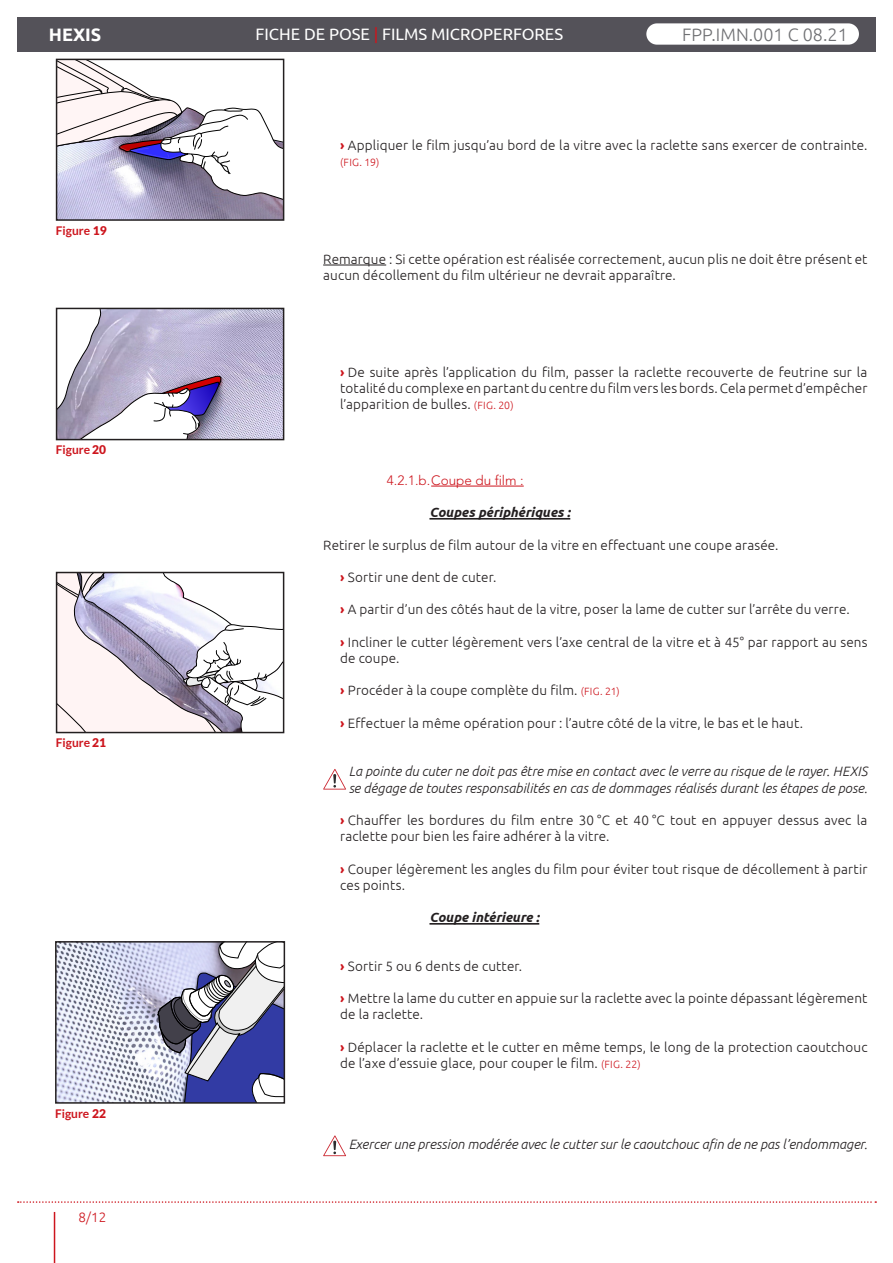
<style>
.page{position:relative;width:893px;height:1263px;background:#fff}
.page>*{position:absolute;margin:0;border:0;box-sizing:border-box;transform-origin:0 0}
.t1{font:300 18px "Ubuntu";color:#6f7073}
.t2{font:700 18px "Ubuntu";color:#fff}
.t3{font:16.5px "Ubuntu";color:#fff}
.t4{font:300 13.5px/16.2px "Ubuntu";letter-spacing:.01em;color:#231f20}
.avertissement{font:italic 300 13.5px/16.2px "Ubuntu";color:#231f20}
.t5{font:italic 700 13.5px "Ubuntu";color:#231f20}
.t6{font:300 13.5px "Avenir LT Std";color:#cd151d}
.t7{font:300 13.5px "Ubuntu";color:#cd151d}
.légende{font:700 12px "Lato";color:#cd151d}
.t8{font:300 10.5px "Ubuntu";color:#cd151d}
.s1{font-weight:900}
.s2{color:#cd151d}
.s3{font-weight:700;color:#cd151d}
.s4{font-size:10.5px;color:#cd151d}
</style>
<div class="page">
<svg style="left:18px;top:1201px;width:858px;height:2px"></svg>
<hr style="left:54px;top:1212px;width:1px;height:51px;background:#cd151d">
<div style="left:17px;top:17px;width:859px;height:34px;background:#545259"></div>
<hr style="left:323px;top:265px;width:63px;height:1px;background:#231f20">
<hr style="left:431px;top:486px;width:93px;height:1px;background:#cd151d">
<hr style="left:429px;top:518px;width:141px;height:2px;background:#231f20">
<hr style="left:429px;top:923px;width:110px;height:2px;background:#231f20">
<img style="left:59px;top:201px;width:222px;height:17px">
<svg style="left:59px;top:62px;width:222px;height:139px"></svg>
<div style="left:56px;top:59px;width:228px;height:162px;border:2px solid #231f20"></div>
<img style="left:221px;top:311px;width:60px;height:126px">
<svg style="left:59px;top:311px;width:162px;height:126px"></svg>
<div style="left:56px;top:308px;width:228px;height:132px;border:2px solid #231f20"></div>
<svg style="left:59px;top:575px;width:222px;height:155px"></svg>
<div style="left:56px;top:572px;width:228px;height:161px;border:2px solid #231f20"></div>
<svg style="left:323px;top:769px;width:23px;height:20px"></svg>
<img style="left:58px;top:944px;width:99px;height:157px">
<svg style="left:157px;top:944px;width:125px;height:157px"></svg>
<div style="left:55px;top:941px;width:230px;height:163px;border:2px solid #231f20"></div>
<svg style="left:323px;top:1135px;width:23px;height:21px"></svg>
<div style="left:646px;top:23px;width:213px;height:22px;background:#fff;border-radius:11px"></div>
<h1 class="t2" style="left:49px;top:24px;width:54px">HEXIS</h1>
<p class="légende" style="left:56px;top:223px;width:52px">Figure <span class="s1">19</span></p>
<p class="légende" style="left:56px;top:443px;width:52px">Figure <span class="s1">20</span></p>
<p class="légende" style="left:56px;top:736px;width:52px">Figure <span class="s1">21</span></p>
<p class="légende" style="left:55px;top:1106px;width:53px">Figure <span class="s1">22</span></p>
<p class="t7" style="left:79px;top:1209px;width:29px">8/12</p>
<p class="t3" style="left:256px;top:25px;width:309px">FICHE DE POSE <span class="s2">|</span> FILMS MICROPERFORES</p>
<h1 class="t1" style="left:682px;top:24px;width:167px">FPP.IMN.001 C 08.21</h1>
<p class="t4" style="left:340px;top:137px;width:529px"><span class="s3">›</span> Appliquer le film jusqu’au bord de la vitre avec la raclette sans exercer de contrainte.</p>
<p class="t8" style="left:340px;top:156px;width:41px">(FIG. 19)</p>
<p class="t4" style="left:323px;top:250px;width:546px">Remarque : Si cette opération est réalisée correctement, aucun plis ne doit être présent et aucun décollement du film ultérieur ne devrait apparaître.</p>
<p class="t4" style="left:340px;top:364px;width:529px;text-align:justify"><span class="s3">›</span> De suite après l’application du film, passer la raclette recouverte de feutrine sur la totalité du complexe en partant du centre du film vers les bords. Cela permet d’empêcher l’apparition de bulles. <span class="s4">(FIG. 20)</span></p>
<p class="t6" style="left:387px;top:472px;width:138px">4.2.1.b.Coupe du film :</p>
<p class="t5" style="left:429px;top:504px;width:142px">Coupes périphériques :</p>
<p class="t4" style="left:323px;top:536px;width:457px">Retirer le surplus de film autour de la vitre en effectuant une coupe arasée.</p>
<p class="t4" style="left:340px;top:569px;width:158px"><span class="s3">›</span> Sortir une dent de cuter.</p>
<p class="t4" style="left:340px;top:601px;width:511px"><span class="s3">›</span> A partir d’un des côtés haut de la vitre, poser la lame de cutter sur l’arrête du verre.</p>
<p class="t4" style="left:340px;top:633px;width:529px"><span class="s3">›</span> Incliner le cutter légèrement vers l’axe central de la vitre et à 45° par rapport au sens de coupe.</p>
<p class="t4" style="left:340px;top:682px;width:281px"><span class="s3">›</span> Procéder à la coupe complète du film. <span class="s4">(FIG. 21)</span></p>
<p class="t4" style="left:340px;top:714px;width:464px"><span class="s3">›</span> Effectuer la même opération pour : l’autre côté de la vitre, le bas et le haut.</p>
<p class="avertissement" style="left:349px;top:763px;width:520px">La pointe du cuter ne doit pas être mise en contact avec le verre au risque de le rayer. HEXIS se dégage de toutes responsabilités en cas de dommages réalisés durant les étapes de pose.</p>
<p class="t4" style="left:340px;top:812px;width:529px"><span class="s3">›</span> Chauffer les bordures du film entre 30 °C et 40 °C tout en appuyer dessus avec la raclette pour bien les faire adhérer à la vitre.</p>
<p class="t4" style="left:340px;top:860px;width:529px"><span class="s3">›</span> Couper légèrement les angles du film pour éviter tout risque de décollement à partir ces points.</p>
<p class="t5" style="left:429px;top:909px;width:111px">Coupe intérieure :</p>
<p class="t4" style="left:340px;top:957px;width:183px"><span class="s3">›</span> Sortir 5 ou 6 dents de cutter.</p>
<p class="t4" style="left:340px;top:990px;width:529px"><span class="s3">›</span> Mettre la lame du cutter en appuie sur la raclette avec la pointe dépassant légèrement de la raclette.</p>
<p class="t4" style="left:340px;top:1038px;width:529px"><span class="s3">›</span> Déplacer la raclette et le cutter en même temps, le long de la protection caoutchouc de l’axe d’essuie glace, pour couper le film. <span class="s4">(FIG. 22)</span></p>
<p class="avertissement" style="left:349px;top:1136px;width:520px">Exercer une pression modérée avec le cutter sur le caoutchouc afin de ne pas l’endommager.</p>
</div>
